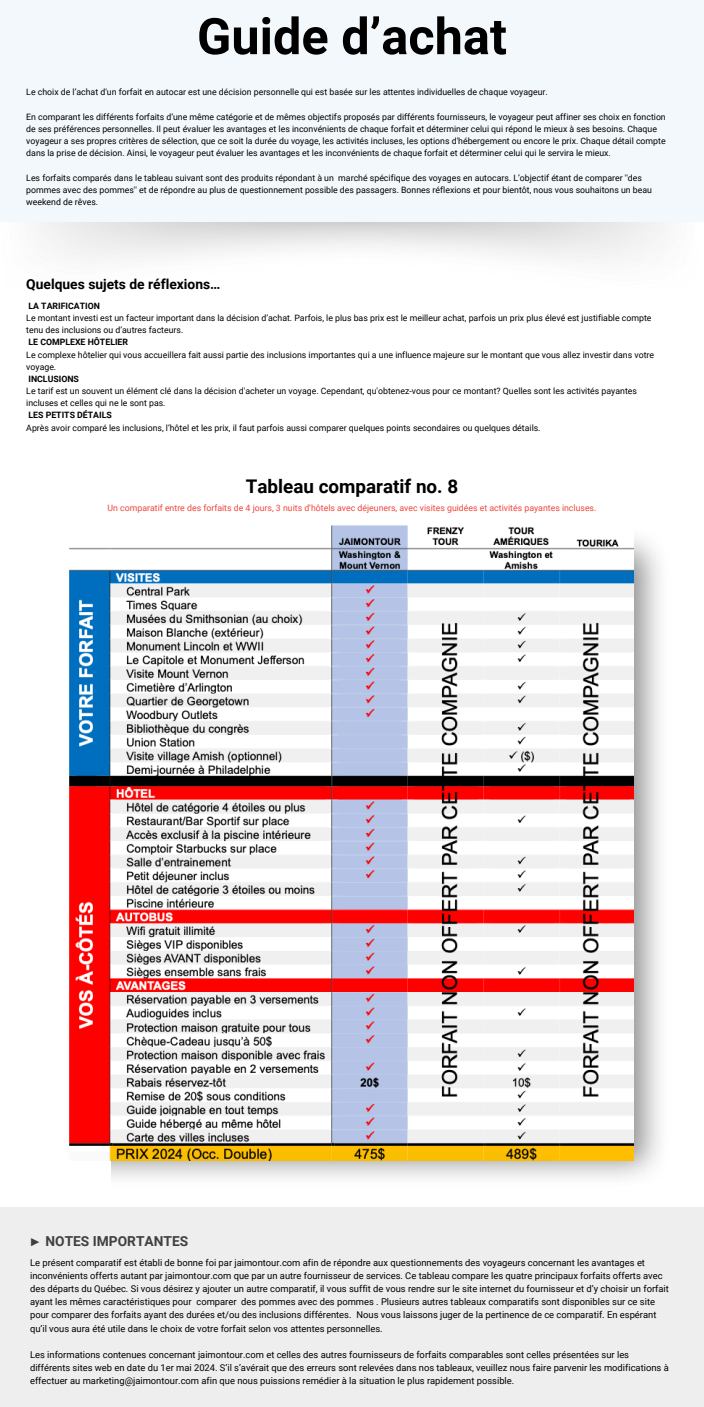
<style>
.page{position:relative;width:704px;height:1407px;background:#fff}
.page>*{position:absolute;margin:0;border:0;box-sizing:border-box;transform-origin:0 0}
.t1{font:700 50.38px "Roboto";color:#000}
.t2{font:700 18.81px "Roboto";color:#000}
.t3{font:700 13.81px "Roboto";color:#000}
.t4{font:700 13.75px "Roboto";color:#404040}
.t5{font:9.38px/13.1px "Roboto";color:#000}
.t6{font:8.75px/12.2px "Roboto";color:#000}
.t7{font:8.75px "Roboto";color:#f0453b}
.t8{font:700 8.75px "Roboto";color:#000}
.s1{font-family:"Liberation Serif"}
</style>
<div class="page">
<div style="left:0;top:1207px;width:703px;height:199px;background:#eee"></div>
<div style="left:0;top:0;width:703px;height:221px;background:#f3f8fc"></div>
<img style="left:111px;top:538px;width:549px;height:640px">
<img style="left:70px;top:525px;width:562px;height:635px">
<p class="t1" style="left:197px;top:7px;width:311px">Guide d’achat</p>
<p class="t6" style="left:26px;top:86px;width:522px">Le choix de l’achat d'un forfait en autocar est une décision personnelle qui est basée sur les attentes individuelles de chaque voyageur.</p>
<h4 class="t6" style="left:26px;top:110px;width:640px">En comparant les différents forfaits d’une même catégorie et de mêmes objectifs proposés par différents fournisseurs, le voyageur peut affiner ses choix en fonction de ses préférences personnelles. Il peut évaluer les avantages et les inconvénients de chaque forfait et déterminer celui qui répond le mieux à ses besoins. Chaque voyageur a ses propres critères de sélection, que ce soit la durée du voyage, les activités incluses, les options d'hébergement ou encore le prix. Chaque détail compte dans la prise de décision. Ainsi, le voyageur peut évaluer les avantages et les inconvénients de chaque forfait et déterminer celui qui le servira le mieux.</h4>
<p class="t6" style="left:26px;top:171px;width:627px">Les forfaits comparés dans le tableau suivant sont des produits répondant à un marché spécifique des voyages en autocars. L’objectif étant de comparer ''des pommes avec des pommes'' et de répondre au plus de questionnement possible des passagers. Bonnes réflexions et pour bientôt, nous vous souhaitons un beau weekend de rêves.</p>
<h3 class="t3" style="left:26px;top:276px;width:195px">Quelques sujets de réflexions…</h3>
<p class="t8" style="left:28px;top:300px;width:73px">LA TARIFICATION</p>
<p class="t6" style="left:26px;top:312px;width:626px">Le montant investi est un facteur important dans la décision d’achat. Parfois, le plus bas prix est le meilleur achat, parfois un prix plus élevé est justifiable compte tenu des inclusions ou d’autres facteurs.</p>
<p class="t8" style="left:28px;top:337px;width:101px">LE COMPLEXE HÔTELIER</p>
<p class="t6" style="left:26px;top:348px;width:629px">Le complexe hôtelier qui vous accueillera fait aussi partie des inclusions importantes qui a une influence majeure sur le montant que vous allez investir dans votre voyage.</p>
<p class="t8" style="left:28px;top:374px;width:52px">INCLUSIONS</p>
<p class="t6" style="left:26px;top:385px;width:611px">Le tarif est un souvent un élément clé dans la décision d'acheter un voyage. Cependant, qu'obtenez-vous pour ce montant? Quelles sont les activités payantes incluses et celles qui ne le sont pas.</p>
<h2 class="t8" style="left:28px;top:410px;width:85px">LES PETITS DÉTAILS</h2>
<p class="t6" style="left:26px;top:421px;width:515px">Après avoir comparé les inclusions, l’hôtel et les prix, il faut parfois aussi comparer quelques points secondaires ou quelques détails.</p>
<p class="t2" style="left:245px;top:475px;width:214px">Tableau comparatif no. 8</p>
<p class="t7" style="left:107px;top:503px;width:490px">Un comparatif entre des forfaits de 4 jours, 3 nuits d’hôtels avec déjeuners, avec visites guidées et activités payantes incluses.</p>
<p class="t4" style="left:28px;top:1232px;width:161px"><span class="s1">►</span> NOTES IMPORTANTES</p>
<p class="t5" style="left:30px;top:1255px;width:640px">Le présent comparatif est établi de bonne foi par jaimontour.com afin de répondre aux questionnements des voyageurs concernant les avantages et inconvénients offerts autant par jaimontour.com que par un autre fournisseur de services. Ce tableau compare les quatre principaux forfaits offerts avec des départs du Québec. Si vous désirez y ajouter un autre comparatif, il vous suffit de vous rendre sur le site internet du fournisseur et d’y choisir un forfait ayant les mêmes caractéristiques pour comparer des pommes avec des pommes . Plusieurs autres tableaux comparatifs sont disponibles sur ce site pour comparer des forfaits ayant des durées et/ou des inclusions différentes. Nous vous laissons juger de la pertinence de ce comparatif. En espérant qu’il vous aura été utile dans le choix de votre forfait selon vos attentes personnelles.</p>
<p class="t5" style="left:30px;top:1347px;width:639px">Les informations contenues concernant jaimontour.com et celles des autres fournisseurs de forfaits comparables sont celles présentées sur les différents sites web en date du 1er mai 2024. S’il s’avérait que des erreurs sont relevées dans nos tableaux, veuillez nous faire parvenir les modifications à effectuer au marketing@jaimontour.com afin que nous puissions remédier à la situation le plus rapidement possible.</p>
</div>
